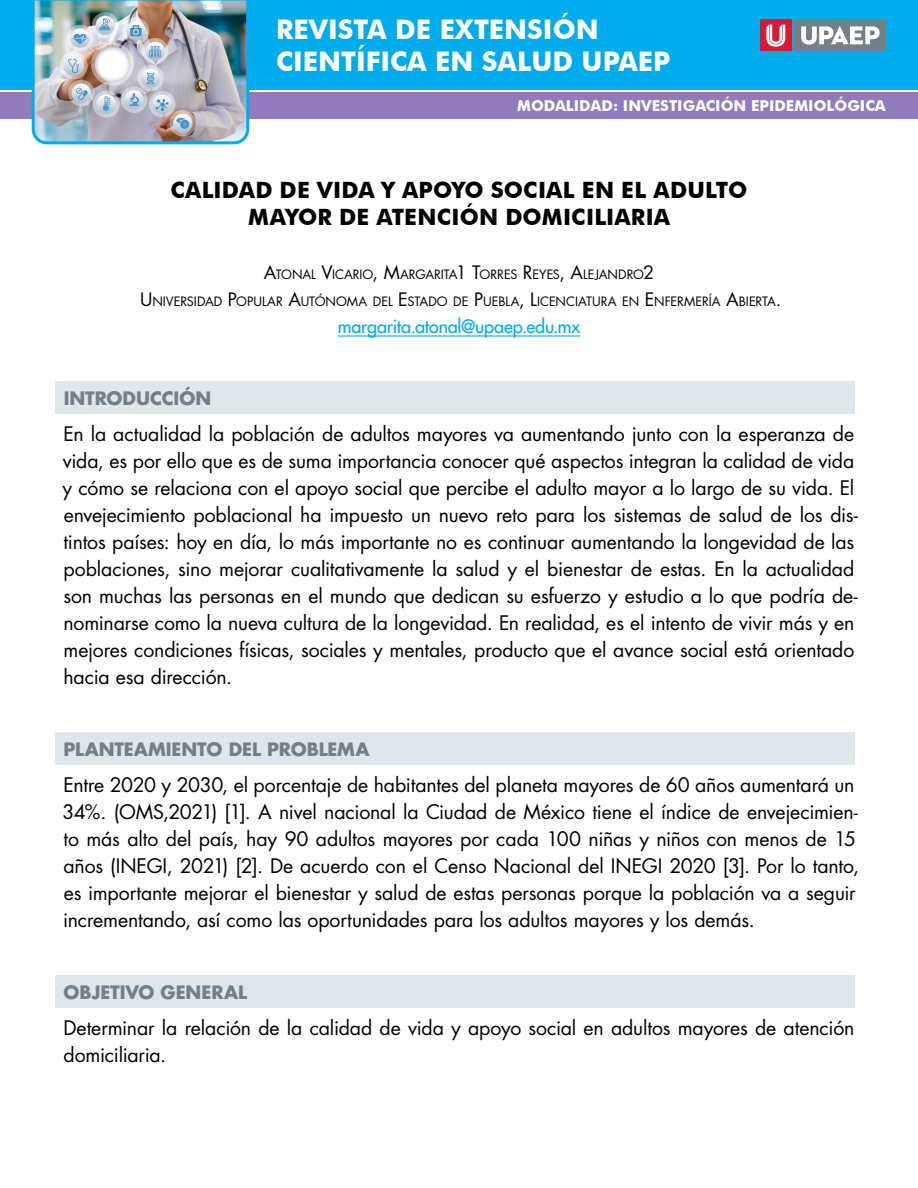
<style>
.page{position:relative;width:918px;height:1188px;background:#fff}
.page>*{position:absolute;margin:0;border:0;box-sizing:border-box;transform-origin:0 0}
.t1{font:700 27px/32.4px "Futura BT";color:#fff}
.título{font:700 22.5px/27px "Futura BT";letter-spacing:.005em;color:#000;text-align:center}
.cuerpo{font:19.5px/27px "Futura Std";letter-spacing:-.005em;color:#000}
.apartado{font:700 18px "Futura Std";color:#72808a}
.autores_c_email{font:500 18px "Futura Std";letter-spacing:-.01em;color:#00aceb}
.t2{font:700 15px "Futura BT";color:#fff}
.autores_c_email-2{font:12.6px "Futura Std";letter-spacing:-.005em;color:#000}
.s1{font-size:18px}
</style>
<div class="page">
<div style="left:0;top:92px;width:918px;height:27px;background:#917abd"></div>
<div style="left:0;top:0;width:918px;height:90px;background:#00aceb"></div>
<img style="left:31px;top:0;width:219px;height:145px">
<div style="left:795px;top:20px;width:91px;height:31px;background:#72808a"></div>
<svg style="left:801px;top:26px;width:79px;height:19px"></svg>
<div style="left:760px;top:20px;width:32px;height:31px;background:#da1a32"></div>
<svg style="left:766px;top:25px;width:19px;height:22px"></svg>
<hr style="left:338px;top:335px;width:242px;height:2px;background:#00aceb">
<div style="left:56px;top:381px;width:799px;height:33px;background:#e0e7eb"></div>
<div style="left:56px;top:732px;width:799px;height:33px;background:#e0e7eb"></div>
<div style="left:56px;top:975px;width:799px;height:33px;background:#e0e7eb"></div>
<h1 class="t1" style="left:276px;top:13px;width:396px">REVISTA DE EXTENSIÓN<br>CIENTÍFICA EN SALUD UPAEP</h1>
<p class="t2" style="left:517px;top:97px;width:370px">MODALIDAD: INVESTIGACIÓN EPIDEMIOLÓGICA</p>
<p class="título" style="left:171px;top:176px;width:578px">CALIDAD DE VIDA Y APOYO SOCIAL EN EL ADULTO<br>MAYOR DE ATENCIÓN DOMICILIARIA</p>
<p class="autores_c_email-2" style="left:264px;top:266px;width:392px"><span class="s1">A</span>TONAL <span class="s1">V</span>I CARI O<span class="s1">, M</span>ARGARITA<span class="s1">1 T</span>ORRES <span class="s1">R</span>EYES<span class="s1">, A</span>LEJANDRO<span class="s1">2</span></p>
<p class="autores_c_email-2" style="left:140px;top:293px;width:643px"><span class="s1">U</span> NIVERSI DAD <span class="s1">P</span>OPULAR <span class="s1">A</span>UTÓNOMA DEL <span class="s1">E</span>STADO DE <span class="s1">P</span>UEBLA<span class="s1">, L</span>ICENCIATURA EN <span class="s1">E</span> NFERMERÍA <span class="s1">A</span>BI ERTA<span class="s1">.</span></p>
<p class="autores_c_email" style="left:338px;top:315px;width:244px">margarita.atonal@upaep.edu.mx</p>
<p class="apartado" style="left:64px;top:386px;width:149px">INTRODUCCIÓN</p>
<p class="cuerpo" style="left:63px;top:421px;width:797px">En la actualidad la población de adultos mayores va aumentando junto con la esperanza de vida, es por ello que es de suma importancia conocer qué aspectos integran la calidad de vida y cómo se relaciona con el apoyo social que percibe el adulto mayor a lo largo de su vida. El envejecimiento poblacional ha impuesto un nuevo reto para los sistemas de salud de los dis&shy;tintos países: hoy en día, lo más importante no es continuar aumentando la longevidad de las poblaciones, sino mejorar cualitativamente la salud y el bienestar de estas. En la actualidad son muchas las personas en el mundo que dedican su esfuerzo y estudio a lo que podría de&shy;nominarse como la nueva cultura de la longevidad. En realidad, es el intento de vivir más y en mejores condiciones físicas, sociales y mentales, producto que el avance social está orientado hacia esa dirección.</p>
<p class="apartado" style="left:64px;top:737px;width:307px">PLANTEAMIENTO DEL PROBLEMA</p>
<p class="cuerpo" style="left:62px;top:772px;width:798px">Entre 2020 y 2030, el porcentaje de habitantes del planeta mayores de 60 años aumentará un 34%. (OMS,2021) [1]. A nivel nacional la Ciudad de México tiene el índice de envejecimien&shy;to más alto del país, hay 90 adultos mayores por cada 100 niñas y niños con menos de 15 años (INEGI, 2021) [2]. De acuerdo con el Censo Nacional del INEGI 2020 [3]. Por lo tanto, es importante mejorar el bienestar y salud de estas personas porque la población va a seguir incrementando, así como las oportunidades para los adultos mayores y los demás.</p>
<p class="apartado" style="left:64px;top:980px;width:185px">OBJETIVO GENERAL</p>
<p class="cuerpo" style="left:63px;top:1015px;width:793px">Determinar la relación de la calidad de vida y apoyo social en adultos mayores de atención domiciliaria.</p>
</div>
